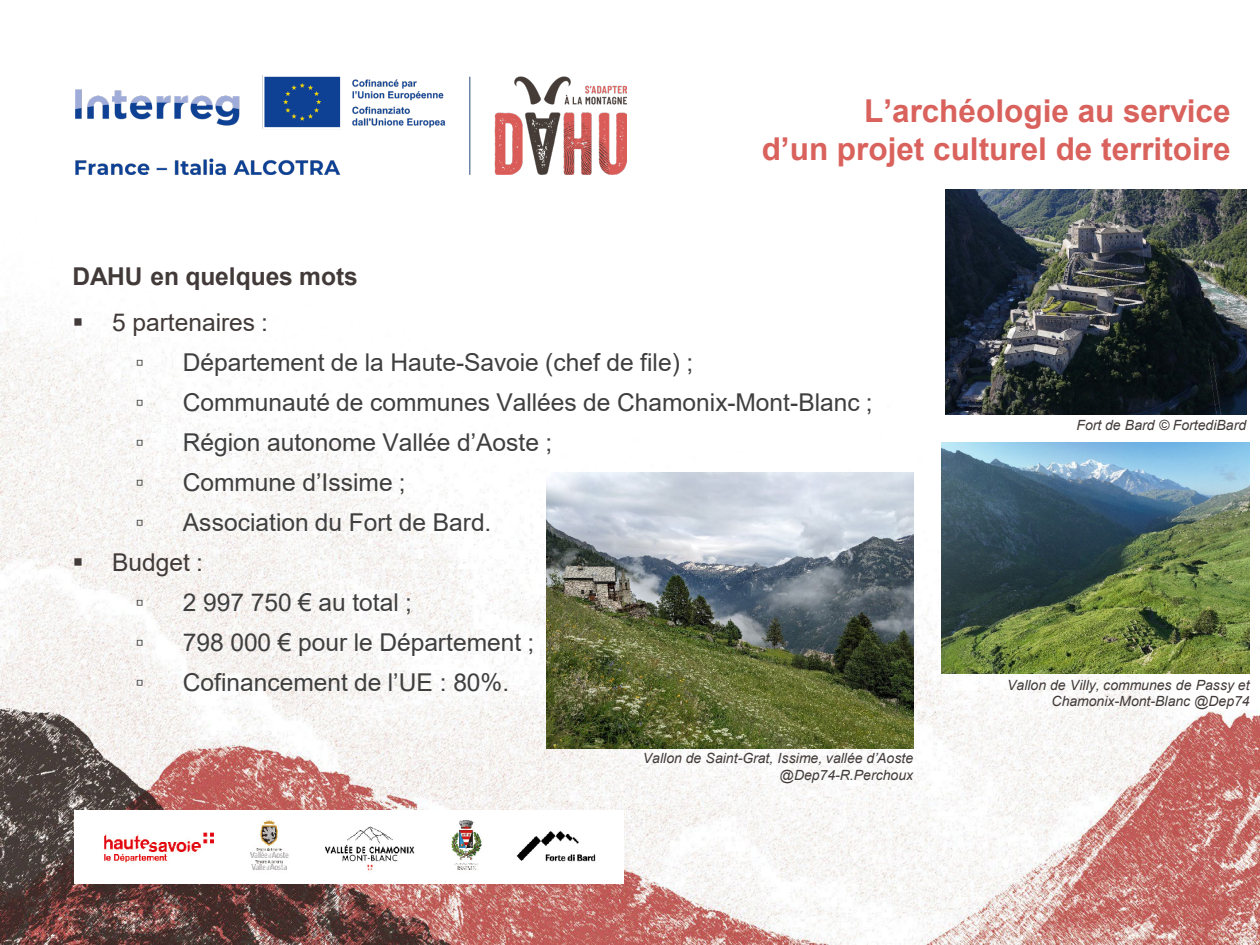
<style>
.page{position:relative;width:1260px;height:945px;background:#fff}
.page>*{position:absolute;margin:0;border:0;box-sizing:border-box;transform-origin:0 0}
.t1{font:700 31.5px/37.8px "Arial";color:#d9625d;text-align:right}
.t2{font:24.5px "Arial";color:#3f3f3f}
.t3{font:24.5px "Arial";color:#413a38}
.t4{font:700 24.5px "Arial";letter-spacing:-.005em;color:#413a38}
.t5{font:24.5px "Calibri";color:#3f3f3f}
.t6{font:italic 14px/16.8px "Arial";letter-spacing:-.005em;color:#413a38;text-align:right}
</style>
<div class="page">
<img style="left:0;top:116px;width:1260px;height:829px">
<img style="left:75px;top:75px;width:551px;height:100px">
<img style="left:74px;top:811px;width:549px;height:72px">
<img style="left:945px;top:189px;width:301px;height:226px">
<img style="left:941px;top:443px;width:309px;height:231px">
<img style="left:546px;top:472px;width:367px;height:276px">
<h1 class="t1" style="left:762px;top:93px;width:471px">L’archéologie au service<br>d’un projet culturel de territoire</h1>
<p class="t4" style="left:73px;top:259px;width:287px">DAHU en quelques mots</p>
<p class="t3" style="left:73px;top:306px;width:197px">▪ 5 partenaires :</p>
<p class="t5" style="left:136px;top:346px;width:10px">▫</p>
<p class="t2" style="left:183px;top:346px;width:512px">Département de la Haute-Savoie (chef de file) ;</p>
<p class="t5" style="left:136px;top:386px;width:10px">▫</p>
<p class="t2" style="left:183px;top:386px;width:691px">Communauté de communes Vallées de Chamonix-Mont-Blanc ;</p>
<p class="t5" style="left:136px;top:426px;width:10px">▫</p>
<p class="t2" style="left:183px;top:426px;width:371px">Région autonome Vallée d’Aoste ;</p>
<p class="t5" style="left:136px;top:466px;width:10px">▫</p>
<p class="t2" style="left:183px;top:466px;width:224px">Commune d’Issime ;</p>
<p class="t5" style="left:136px;top:506px;width:10px">▫</p>
<p class="t2" style="left:183px;top:505px;width:310px">Association du Fort de Bard.</p>
<p class="t3" style="left:73px;top:545px;width:132px">▪ Budget :</p>
<p class="t5" style="left:136px;top:586px;width:10px">▫</p>
<p class="t2" style="left:183px;top:585px;width:231px">2 997 750 € au total ;</p>
<p class="t5" style="left:136px;top:626px;width:10px">▫</p>
<p class="t2" style="left:183px;top:625px;width:353px">798 000 € pour le Département ;</p>
<p class="t5" style="left:136px;top:665px;width:10px">▫</p>
<p class="t2" style="left:183px;top:665px;width:328px">Cofinancement de l’UE : 80%.</p>
<p class="t6" style="left:643px;top:750px;width:272px">Vallon de Saint-Grat, Issime, vallée d’Aoste</p>
<p class="t6" style="left:780px;top:767px;width:135px">@Dep74-R.Perchoux</p>
<p class="t6" style="left:1076px;top:417px;width:171px">Fort de Bard © FortediBard</p>
<p class="t6" style="left:1007px;top:677px;width:244px">Vallon de Villy, communes de Passy et<br>Chamonix-Mont-Blanc @Dep74</p>
</div>
